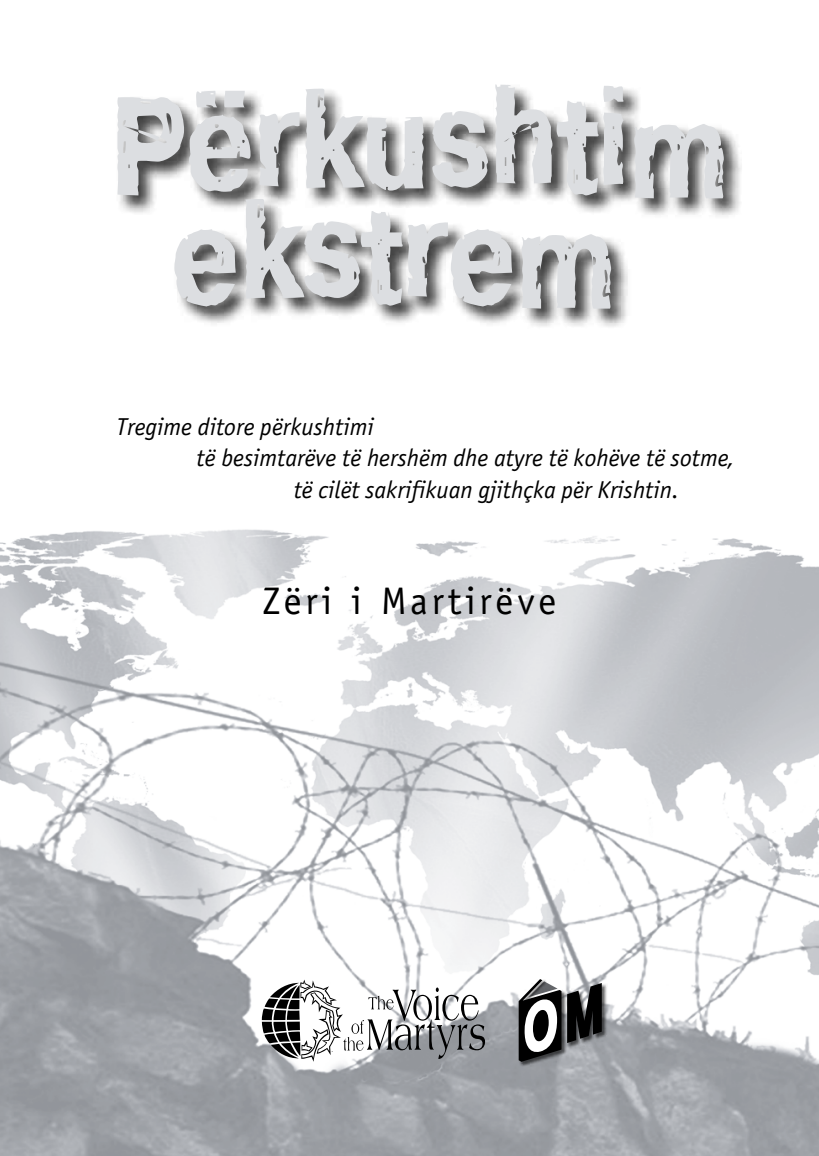
<style>
.page{position:relative;width:819px;height:1156px;background:#fff}
.page>*{position:absolute;margin:0;border:0;box-sizing:border-box;transform-origin:0 0}
.t1{font:161px "Crash Unicode";color:#dcdee1}
.t2{font:38.5px "Officina Sans Unicode";letter-spacing:.1em;color:#000}
.t3{font:italic 24.5px "Officina Sans Unicode";color:#000}
.t4{font:2.98px "Myriad Pro";color:#000}
</style>
<div class="page">
<img style="left:0;top:529px;width:819px;height:627px">
<div style="left:518px;top:979px;width:48px;height:88px;background:#000;opacity:.6"></div>
<div style="left:567px;top:983px;width:40px;height:65px;background:#000;opacity:.6"></div>
<svg style="left:567px;top:983px;width:34px;height:60px;background:#343536"></svg>
<svg style="left:518px;top:979px;width:43px;height:83px"></svg>
<svg style="left:262px;top:979px;width:223px;height:83px"></svg>
<div style="left:116px;top:84px;width:628px;height:245px;background:#000;opacity:.75"></div>
<h1 class="t1" style="left:110px;top:58px;width:620px">Përkushtim</h1>
<h1 class="t1" style="left:172px;top:168px;width:446px">ekstrem</h1>
<p class="t3" style="left:117px;top:413px;width:258px">Tregime ditore përkushtimi</p>
<p class="t3" style="left:196px;top:444px;width:538px">të besimtarëve të hershëm dhe atyre të kohëve të sotme,</p>
<p class="t3" style="left:294px;top:476px;width:387px">të cilët sakrifikuan gjithçka për Krishtin.</p>
<h2 class="t2" style="left:263px;top:578px;width:295px">Zëri i Martirëve</h2>
<p class="t4" style="left:332px;top:1050px;width:3px">®</p>
</div>
